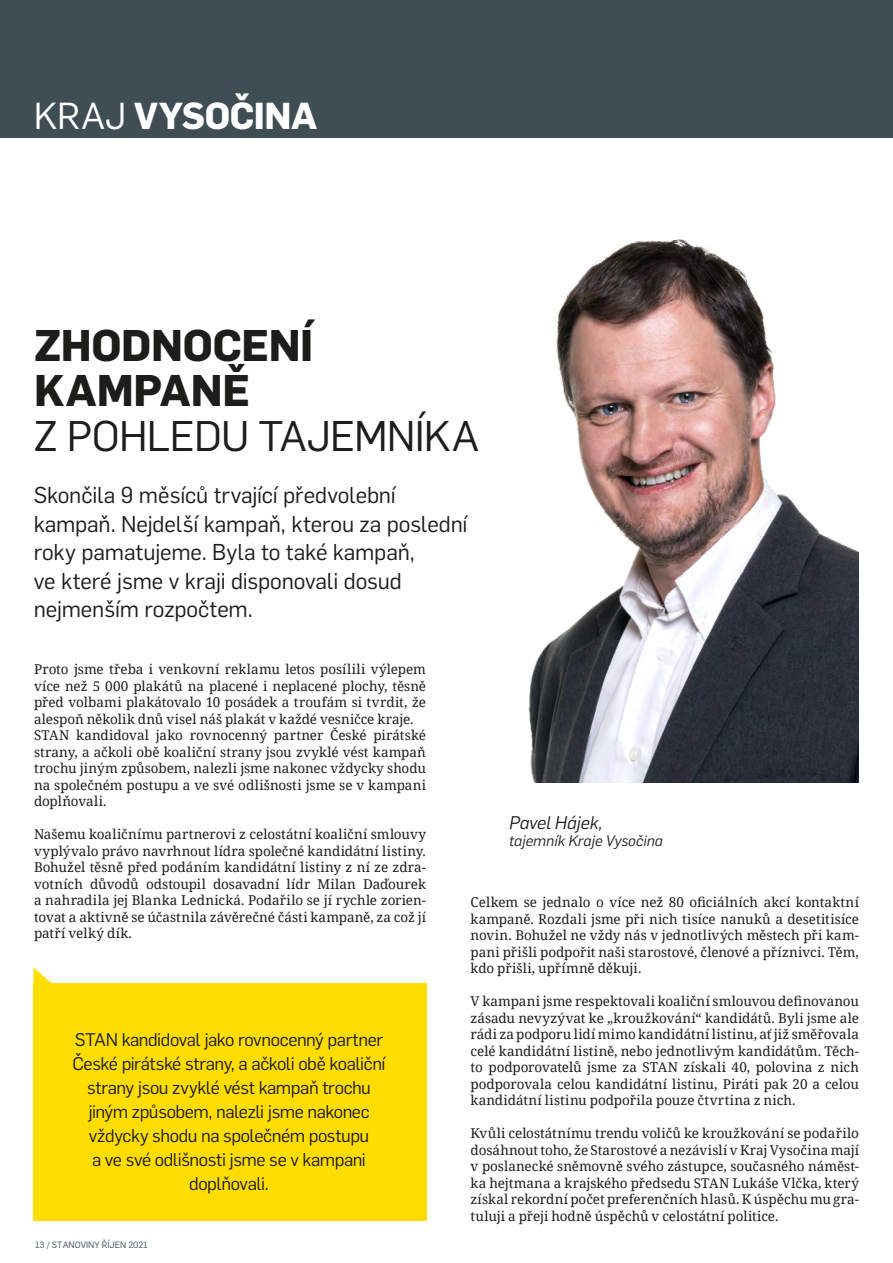
<style>
.page{position:relative;width:893px;height:1263px;background:#fff}
.page>*{position:absolute;margin:0;border:0;box-sizing:border-box;transform-origin:0 0}
.t1{font:700 43.5px/45px "Flama";letter-spacing:-.005em;color:#1d1d1b}
.t2{font:42px "Flama";letter-spacing:-.02em;color:#1d1d1b}
.t3{font:700 36.9px "Flama";letter-spacing:-.01em;color:#fff}
.t4{font:22.5px/28.5px "Flama";letter-spacing:-.005em;color:#1d1d1b}
.t5{font:18px/24px "Flama";letter-spacing:-.025em;color:#1d1d1b;text-align:center}
.t6{font:italic 18px "Flama";letter-spacing:-.01em;color:#1d1d1b}
.t7{font:italic 15px "Flama";color:#1d1d1b}
.t8{font:13.5px/16.5px "Noto Serif";letter-spacing:-.005em;color:#1d1d1b;text-align:justify}
.t9{font:9px "Flama";color:#3f4e55}
.s1{font-weight:400}
</style>
<div class="page">
<div style="left:0;top:0;width:893px;height:138px;background:#3f4e55"></div>
<img style="left:528px;top:239px;width:331px;height:543px">
<svg style="left:34px;top:968px;width:18px;height:15px"></svg>
<div style="left:34px;top:983px;width:392px;height:237px;background:#fd0"></div>
<h3 class="t3" style="left:34px;top:89px;width:285px"><span class="s1">KRAJ</span> VYSOČINA</h3>
<h1 class="t1" style="left:34px;top:320px;width:281px">ZHODNOCENÍ<br>KAMPANĚ</h1>
<h2 class="t2" style="left:34px;top:407px;width:447px">Z POHLEDU TAJEMNÍKA</h2>
<h3 class="t4" style="left:34px;top:480px;width:435px">Skončila 9 měsíců trvající předvolební kampaň. Nejdelší kampaň, kterou za poslední roky pamatujeme. Byla to také kampaň,<br>ve které jsme v kraji disponovali dosud nejmenším rozpočtem.</h3>
<p class="t8" style="left:34px;top:660px;width:393px;text-align:left">Proto jsme třeba i venkovní reklamu letos posílili výlepem více než 5 000 plakátů na placené i neplacené plochy, těsně před volbami plakátovalo 10 posádek a troufám si tvrdit, že alespoň několik dnů visel náš plakát v každé vesničce kraje.<br>STAN kandidoval jako rovnocenný partner České pirátské strany, a ačkoli obě koaliční strany jsou zvyklé vést kampaň trochu jiným způsobem, nalezli jsme nakonec vždycky shodu na společném postupu a ve své odlišnosti jsme se v kampani doplňovali.</p>
<p class="t8" style="left:34px;top:825px;width:393px">Našemu koaličnímu partnerovi z celostátní koaliční smlouvy vyplývalo právo navrhnout lídra společné kandidátní listiny.<br>Bohužel těsně před podáním kandidátní listiny z ní ze zdra&shy;votních důvodů odstoupil dosavadní lídr Milan Daďourek a nahradila jej Blanka Lednická. Podařilo se jí rychle zorien&shy;tovat a aktivně se účastnila závěrečné části kampaně, za což jí patří velký dík.</p>
<p class="t5" style="left:72px;top:1026px;width:315px">STAN kandidoval jako rovnocenný partner České pirátské strany, a ačkoli obě koaliční strany jsou zvyklé vést kampaň trochu jiným způsobem, nalezli jsme nakonec vždycky shodu na společném postupu<br>a ve své odlišnosti jsme se v kampani doplňovali.</p>
<p class="t9" style="left:35px;top:1239px;width:114px">13 / STANOVINY ŘÍJEN 2021</p>
<h3 class="t6" style="left:509px;top:811px;width:95px">Pavel Hájek,</h3>
<p class="t7" style="left:509px;top:830px;width:155px">tajemník Kraje Vysočina</p>
<p class="t8" style="left:471px;top:894px;width:390px">Celkem se jednalo o více než 80 oficiálních akcí kontaktní kampaně. Rozdali jsme při nich tisíce nanuků a desetitisíce novin. Bohužel ne vždy nás v jednotlivých městech při kam&shy;pani přišli podpořit naši starostové, členové a příznivci. Těm, kdo přišli, upřímně děkuji.</p>
<p class="t8" style="left:471px;top:992px;width:390px">V kampani jsme respektovali koaliční smlouvou definovanou zásadu nevyzývat ke „kroužkování“ kandidátů. Byli jsme ale rádi za podporu lidí mimo kandidátní listinu, ať již směřovala celé kandidátní listině, nebo jednotlivým kandidátům. Těch&shy;to podporovatelů jsme za STAN získali 40, polovina z nich podporovala celou kandidátní listinu, Piráti pak 20 a celou kandidátní listinu podpořila pouze čtvrtina z nich.</p>
<p class="t8" style="left:471px;top:1124px;width:390px">Kvůli celostátnímu trendu voličů ke kroužkování se podařilo dosáhnout toho, že Starostové a nezávislí v Kraj Vysočina mají v poslanecké sněmovně svého zástupce, současného náměst&shy;ka hejtmana a krajského předsedu STAN Lukáše Vlčka, který získal rekordní počet preferenčních hlasů. K úspěchu mu gra&shy;tuluji a přeji hodně úspěchů v celostátní politice.</p>
</div>
